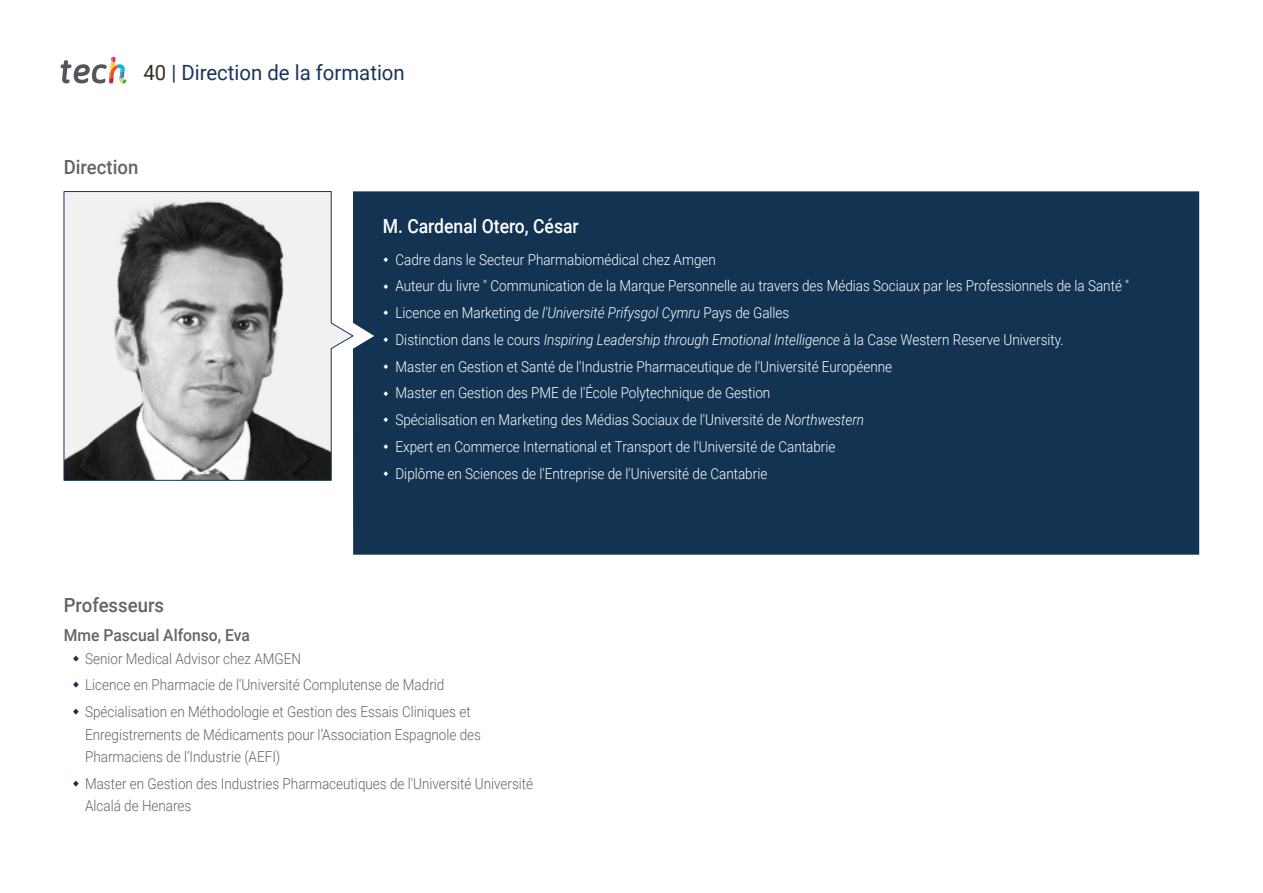
<style>
.page{position:relative;width:1263px;height:893px;background:#fff}
.page>*{position:absolute;margin:0;border:0;box-sizing:border-box;transform-origin:0 0}
.t1{font:21px "Roboto";color:#1a355c}
.t2{font:500 19.5px "Roboto";color:#fff;scale:.9 1}
.t3{font:500 19.5px "Roboto";color:#61646a;scale:.95 1}
.t4{font:500 16.5px "Roboto";color:#61646a;scale:.95 1}
.t5{font:300 15px/26.7px "Roboto";color:#fff;scale:.9 1}
.t6{font:300 15px/26.7px "Roboto";color:#61646a;scale:.9 1}
.s1{color:#322e1f}
.s2{font-style:italic}
</style>
<div class="page">
<svg style="left:61px;top:57px;width:65px;height:27px"></svg>
<div style="left:353px;top:191px;width:846px;height:364px;background:#123352"></div>
<svg style="left:64px;top:191px;width:290px;height:290px"></svg>
<svg style="left:384px;top:257px;width:4px;height:5px"></svg>
<svg style="left:384px;top:284px;width:4px;height:5px"></svg>
<svg style="left:384px;top:310px;width:4px;height:5px"></svg>
<svg style="left:384px;top:337px;width:4px;height:5px"></svg>
<svg style="left:384px;top:364px;width:4px;height:5px"></svg>
<svg style="left:384px;top:391px;width:4px;height:5px"></svg>
<svg style="left:384px;top:417px;width:4px;height:5px"></svg>
<svg style="left:384px;top:444px;width:4px;height:5px"></svg>
<svg style="left:384px;top:471px;width:4px;height:5px"></svg>
<h1 class="t1" style="left:144px;top:57px;width:263px"><span class="s1">40</span> | Direction de la formation</h1>
<h2 class="t3" style="left:64px;top:154px;width:80px">Direction</h2>
<h2 class="t3" style="left:64px;top:591px;width:107px">Professeurs</h2>
<h2 class="t2" style="left:383px;top:212px;width:219px">M. Cardenal Otero, César</h2>
<p class="t5" style="left:395px;top:245px;width:817px">Cadre dans le Secteur Pharmabiomédical chez Amgen<br>Auteur du livre " Communication de la Marque Personnelle au travers des Médias Sociaux par les Professionnels de la Santé " Licence en Marketing de <span class="s2">l'Université Prifysgol Cymru</span> Pays de Galles<br>Distinction dans le cours <span class="s2">Inspiring Leadership through Emotional Intelligence</span> à la Case Western Reserve University.<br>Master en Gestion et Santé de l'Industrie Pharmaceutique de l'Université Européenne<br>Master en Gestion des PME de l'École Polytechnique de Gestion<br>Spécialisation en Marketing des Médias Sociaux de l'Université de <span class="s2">Northwestern<br></span>Expert en Commerce International et Transport de l'Université de Cantabrie<br>Diplôme en Sciences de l'Entreprise de l'Université de Cantabrie</p>
<p class="t4" style="left:64px;top:624px;width:198px">Mme Pascual Alfonso, Eva</p>
<p class="t6" style="left:85px;top:644px;width:430px">Senior Medical Advisor chez AMGEN<br>Licence en Pharmacie de l'Université Complutense de Madrid<br>Spécialisation en Méthodologie et Gestion des Essais Cliniques et</p>
<p class="t6" style="left:85px;top:722px;width:441px;line-height:22.5px">Enregistrements de Médicaments pour l’Association Espagnole des<br>Pharmaciens de l’Industrie (AEFI)</p>
<p class="t6" style="left:85px;top:772px;width:499px;line-height:22.5px">Master en Gestion des Industries Pharmaceutiques de l'Université Université<br>Alcalá de Henares</p>
</div>
